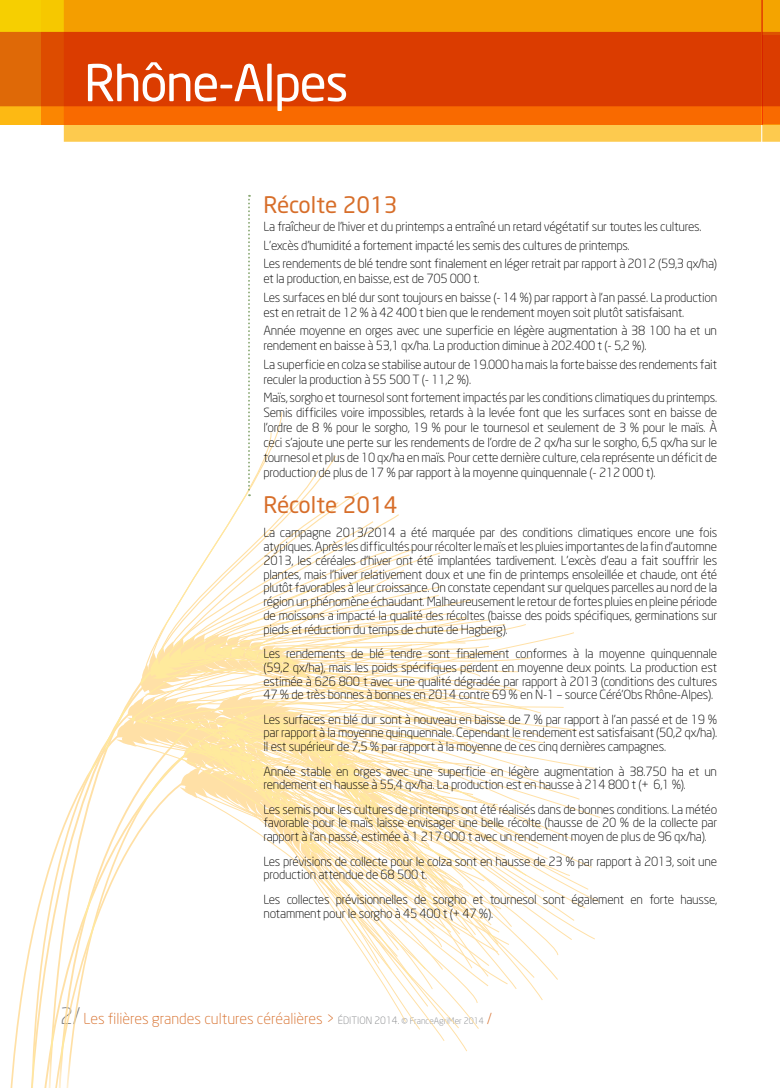
<style>
.page{position:relative;width:780px;height:1088px;background:#fff}
.page>*{position:absolute;margin:0;border:0;box-sizing:border-box;transform-origin:0 0}
.t1{font:50px "Neo Sans";letter-spacing:-.03em;color:#fff}
.t2{font:22.5px "Neo Sans";color:#d76e2a}
.t3{font:300 15px "Neo Sans";color:#d76e2a}
.t4{font:300 12.5px/13.8px "Neo Sans";letter-spacing:-.02em;color:#000}
.s1{font-size:22.5px;color:#808285}
.s2{font-size:10px;color:#808285}
.s3{font-size:8.75px;color:#808285}
</style>
<div class="page">
<svg style="left:0;top:0;width:780px;height:142px;background:#ea8a1d"></svg>
<svg style="left:64px;top:0;width:697px;height:142px;background:#e86909"></svg>
<svg style="left:235px;top:420px;width:124px;height:92px"></svg>
<svg style="left:201px;top:512px;width:240px;height:53px"></svg>
<svg style="left:10px;top:727px;width:104px;height:361px"></svg>
<svg style="left:167px;top:565px;width:286px;height:56px"></svg>
<svg style="left:43px;top:731px;width:71px;height:357px"></svg>
<svg style="left:114px;top:621px;width:481px;height:429px"></svg>
<svg style="left:248px;top:195px;width:2px;height:301px"></svg>
<h1 class="t1" style="left:84px;top:52px;width:266px">Rhône-Alpes</h1>
<h2 class="t2" style="left:263px;top:190px;width:135px">Récolte 2013</h2>
<p class="t4" style="left:263px;top:217px;width:455px;line-height:18.5px">La fraîcheur de l’hiver et du printemps a entraîné un retard végétatif sur toutes les cultures.<br>L’excès d’humidité a fortement impacté les semis des cultures de printemps.<br>Les rendements de blé tendre sont finalement en léger retrait par rapport à 2012 (59,3 qx/ha)</p>
<p class="t4" style="left:263px;top:269px;width:455px;line-height:18.5px">et la production, en baisse, est de 705 000 t.<br>Les surfaces en blé dur sont toujours en baisse (- 14 %) par rapport à l’an passé. La production</p>
<p class="t4" style="left:263px;top:303px;width:455px;line-height:18.5px">est en retrait de 12 % à 42 400 t bien que le rendement moyen soit plutôt satisfaisant.<br>Année moyenne en orges avec une superficie en légère augmentation à 38 100 ha et un</p>
<p class="t4" style="left:263px;top:336px;width:455px;line-height:18.5px">rendement en baisse à 53,1 qx/ha. La production diminue à 202.400 t (- 5,2 %).<br>La superficie en colza se stabilise autour de 19.000 ha mais la forte baisse des rendements fait</p>
<p class="t4" style="left:263px;top:370px;width:455px;line-height:18.5px">reculer la production à 55 500 T (- 11,2 %).<br>Maïs, sorgho et tournesol sont fortement impactés par les conditions climatiques du printemps.</p>
<p class="t4" style="left:263px;top:405px;width:455px;line-height:15px;text-align:justify">Semis difficiles voire impossibles, retards à la levée font que les surfaces sont en baisse de l’ordre de 8 % pour le sorgho, 19 % pour le tournesol et seulement de 3 % pour le maïs. À ceci s’ajoute une perte sur les rendements de l’ordre de 2 qx/ha sur le sorgho, 6,5 qx/ha sur le tournesol et plus de 10 qx/ha en maïs. Pour cette dernière culture, cela représente un déficit de production de plus de 17 % par rapport à la moyenne quinquennale (- 212 000 t).</p>
<h2 class="t2" style="left:263px;top:491px;width:135px">Récolte 2014</h2>
<p class="t4" style="left:263px;top:526px;width:455px;text-align:justify">La campagne 2013/2014 a été marquée par des conditions climatiques encore une fois atypiques. Après les difficultés pour récolter le maïs et les pluies importantes de la fin d’automne 2013, les céréales d’hiver ont été implantées tardivement. L’excès d’eau a fait souffrir les plantes, mais l’hiver relativement doux et une fin de printemps ensoleillée et chaude, ont été plutôt favorables à leur croissance. On constate cependant sur quelques parcelles au nord de la région un phénomène échaudant. Malheureusement le retour de fortes pluies en pleine période de moissons a impacté la qualité des récoltes (baisse des poids spécifiques, germinations sur pieds et réduction du temps de chute de Hagberg).</p>
<p class="t4" style="left:263px;top:646px;width:455px;text-align:justify">Les rendements de blé tendre sont finalement conformes à la moyenne quinquennale (59,2 qx/ha), mais les poids spécifiques perdent en moyenne deux points. La production est estimée à 626 800 t avec une qualité dégradée par rapport à 2013 (conditions des cultures 47 % de très bonnes à bonnes en 2014 contre 69 % en N-1 – source Céré’Obs Rhône-Alpes).</p>
<p class="t4" style="left:263px;top:712px;width:455px;text-align:justify">Les surfaces en blé dur sont à nouveau en baisse de 7 % par rapport à l’an passé et de 19 % par rapport à la moyenne quinquennale. Cependant le rendement est satisfaisant (50,2 qx/ha).<br>Il est supérieur de 7,5 % par rapport à la moyenne de ces cinq dernières campagnes.</p>
<p class="t4" style="left:263px;top:764px;width:455px">Année stable en orges avec une superficie en légère augmentation à 38.750 ha et un rendement en hausse à 55,4 qx/ha. La production est en hausse à 214 800 t (+ 6,1 %).</p>
<p class="t4" style="left:263px;top:802px;width:455px;text-align:justify">Les semis pour les cultures de printemps ont été réalisés dans de bonnes conditions. La météo favorable pour le maïs laisse envisager une belle récolte (hausse de 20 % de la collecte par rapport à l’an passé, estimée à 1 217 000 t avec un rendement moyen de plus de 96 qx/ha).</p>
<p class="t4" style="left:263px;top:854px;width:455px">Les prévisions de collecte pour le colza sont en hausse de 23 % par rapport à 2013, soit une production attendue de 68 500 t.</p>
<p class="t4" style="left:263px;top:892px;width:455px">Les collectes prévisionnelles de sorgho et tournesol sont également en forte hausse, notamment pour le sorgho à 45 400 t (+ 47 %).</p>
<p class="t3" style="left:60px;top:1010px;width:433px"><span class="s1">2/</span> Les filières grandes cultures céréalières &gt; <span class="s2">ÉDITION 2014.</span> <span class="s3">© FranceAgriMer 2014</span> /</p>
</div>
